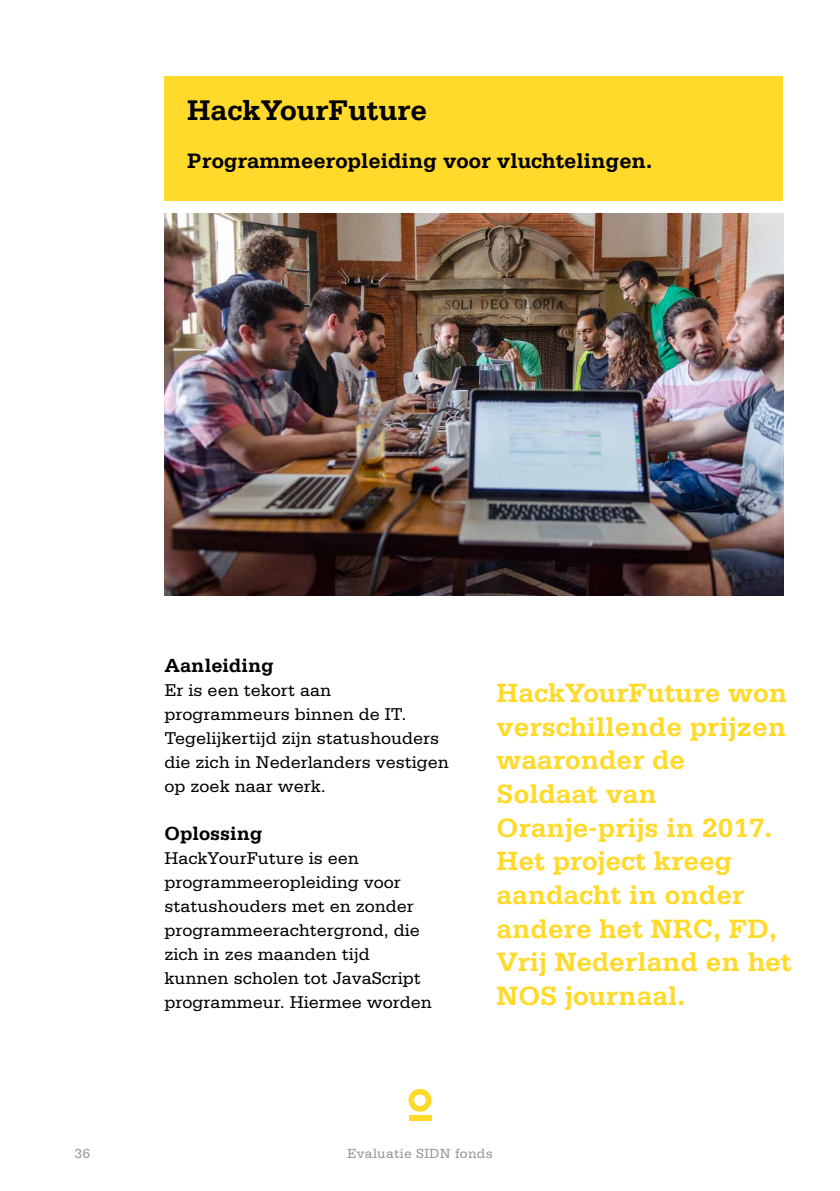
<style>
.page{position:relative;width:840px;height:1191px;background:#fff}
.page>*{position:absolute;margin:0;border:0;box-sizing:border-box;transform-origin:0 0}
.t1{font:700 30px "Serifa";color:#000}
.t2{font:700 28px/33.6px "Serifa";color:#ffda2a}
.t3{font:700 22px "Serifa";color:#000}
.t4{font:700 20px "Serifa";color:#000}
.t5{font:18px/24px "Serifa";color:#000}
.t6{font:14px "Serifa";letter-spacing:.02em;color:#939598}
</style>
<div class="page">
<div style="left:408px;top:1115px;width:23px;height:5px;background:#ffda2a"></div>
<svg style="left:408px;top:1089px;width:23px;height:22px"></svg>
<img style="left:164px;top:213px;width:618px;height:382px">
<div style="left:164px;top:76px;width:618px;height:125px;background:#ffda2a"></div>
<h1 class="t1" style="left:187px;top:93px;width:241px">HackYourFuture</h1>
<p class="t3" style="left:187px;top:148px;width:466px">Programmeeropleiding voor vluchtelingen.</p>
<p class="t4" style="left:164px;top:654px;width:110px">Aanleiding</p>
<p class="t5" style="left:164px;top:678px;width:286px">Er is een tekort aan programmeurs binnen de IT.<br>Tegelijkertijd zijn statushouders die zich in Nederlanders vestigen op zoek naar werk.</p>
<p class="t4" style="left:164px;top:822px;width:99px">Oplossing</p>
<p class="t5" style="left:164px;top:846px;width:269px">HackYourFuture is een programmeeropleiding voor statushouders met en zonder programmeerachtergrond, die zich in zes maanden tijd kunnen scholen tot JavaScript programmeur. Hiermee worden</p>
<h2 class="t2" style="left:496px;top:676px;width:296px">HackYourFuture won verschillende prijzen waaronder de<br>Soldaat van<br>Oranje-prijs in 2017.<br>Het project kreeg aandacht in onder andere het NRC, FD,<br>Vrij Nederland en het<br>NOS journaal.</h2>
<p class="t6" style="left:74px;top:1145px;width:17px">36</p>
<p class="t6" style="left:347px;top:1145px;width:147px">Evaluatie SIDN fonds</p>
</div>
